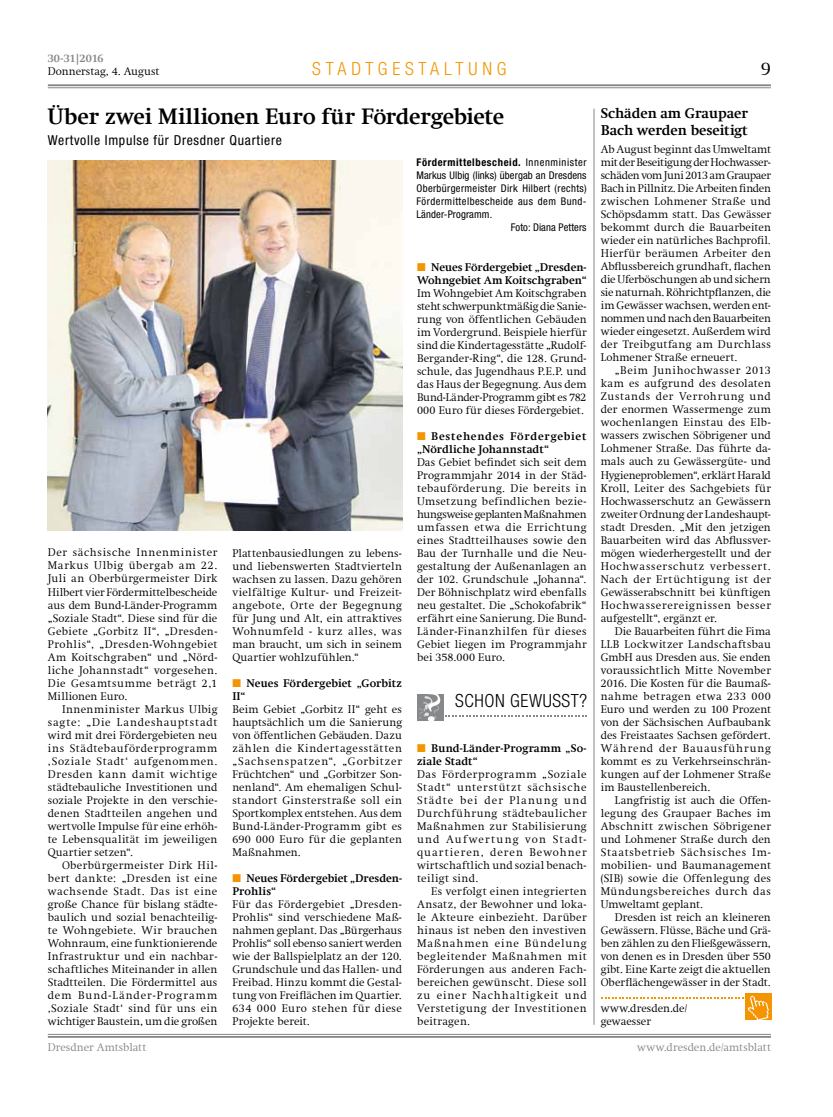
<style>
.page{position:relative;width:833px;height:1117px;background:#fff}
.page>*{position:absolute;margin:0;border:0;box-sizing:border-box;transform-origin:0 0}
.t1{font:700 22.5px "Swift Com";letter-spacing:-.01em;color:#000}
.t2{font:300 18.75px "Swift Com";color:#000}
.t3{font:300 condensed 18.12px "Helvetica Neue";letter-spacing:.26em;color:#f39400}
.t4{font:300 condensed 18.12px "Helvetica Neue";letter-spacing:.03em;color:#000}
.t5{font:700 14.38px/16.9px "Swift Com";letter-spacing:-.005em;color:#000}
.t6{font:condensed 13.75px "Helvetica Neue";letter-spacing:.05em;color:#000}
.t7{font:300 11.25px/13px "Swift Com";letter-spacing:.02em;color:#000;text-align:justify}
.t8{font:700 11.25px/13px "Swift Com";letter-spacing:.005em;color:#000}
.t9{font:700 11.25px/13px "Swift Com";letter-spacing:.055em;color:#000}
.t10{font:300 11.25px "Swift Com";letter-spacing:.005em;color:#87888a}
.t11{font:700 11.25px "Swift Com";letter-spacing:-.01em;color:#87888a}
.t12{font:condensed 10.62px "Helvetica Neue";letter-spacing:.01em;color:#000}
.t13{font:condensed 10.62px "Helvetica Neue";letter-spacing:.035em;color:#000}
.t14{font:700 condensed 10.62px "Helvetica Neue";letter-spacing:.055em;color:#000}
.s1{font-weight:400}
.s2{color:#f39400}
</style>
<div class="page">
<hr style="left:48px;top:87px;width:723px;height:1px;background:#87888a">
<hr style="left:48px;top:84px;width:723px;height:2px;background:#87888a">
<hr style="left:48px;top:1033px;width:723px;height:1px;background:#87888a">
<hr style="left:48px;top:1035px;width:723px;height:2px;background:#87888a">
<img style="left:48px;top:161px;width:354px;height:369px">
<div style="left:417px;top:694px;width:26px;height:26px;background:#87888a"></div>
<svg style="left:419px;top:694px;width:168px;height:27px"></svg>
<div style="left:745px;top:993px;width:26px;height:26px;background:#f39400"></div>
<svg style="left:601px;top:995px;width:168px;height:25px"></svg>
<hr style="left:593px;top:109px;width:1px;height:915px;background:#87888a">
<p class="t11" style="left:48px;top:52px;width:57px">30-31|2016</p>
<p class="t7" style="left:48px;top:65px;width:113px">Donnerstag, 4. August</p>
<h3 class="t3" style="left:312px;top:58px;width:196px">STADTGESTALTUNG</h3>
<h1 class="t1" style="left:48px;top:103px;width:458px">Über zwei Millionen Euro für Fördergebiete</h1>
<p class="t6" style="left:48px;top:132px;width:235px">Wertvolle Impulse für Dresdner Quartiere</p>
<p class="t14" style="left:416px;top:156px;width:172px">Fördermittelbescheid. <span class="s1">Innenminister</span></p>
<p class="t12" style="left:416px;top:169px;width:172px">Markus Ulbig (links) übergab an Dresdens</p>
<p class="t13" style="left:416px;top:182px;width:172px">Oberbürgermeister Dirk Hilbert (rechts)</p>
<p class="t13" style="left:416px;top:195px;width:172px">Fördermittelbescheide aus dem Bund-</p>
<p class="t12" style="left:416px;top:208px;width:77px">Länder-Programm.</p>
<p class="t12" style="left:511px;top:221px;width:77px">Foto: Diana Petters</p>
<p class="t7" style="left:48px;top:546px;width:171px">Der sächsische Innenminister Markus Ulbig übergab am 22.<br>Juli an Oberbürgermeister Dirk Hilbert vier Fördermittelbescheide aus dem Bund-Länder-Programm „Soziale Stadt“. Diese sind für die Gebiete „Gorbitz II“, „Dresden-Prohlis“, „Dresden-Wohngebiet Am Koitschgraben“ und „Nörd&shy;liche Johannstadt“ vorgesehen.<br>Die Gesamtsumme beträgt 2,1<br>Millionen Euro.</p>
<p class="t7" style="left:48px;top:702px;width:171px;text-indent:14px">Innenminister Markus Ulbig sagte: „Die Landeshauptstadt wird mit drei Fördergebieten neu ins Städtebauförderprogramm ,Soziale Stadt‘ aufgenommen.<br>Dresden kann damit wichtige städtebauliche Investitionen und soziale Projekte in den verschie&shy;denen Stadtteilen angehen und wertvolle Impulse für eine erhöh&shy;te Lebensqualität im jeweiligen Quartier setzen“.</p>
<p class="t7" style="left:48px;top:858px;width:171px;text-indent:14px">Oberbürgermeister Dirk Hil&shy;bert dankte: „Dresden ist eine wachsende Stadt. Das ist eine große Chance für bislang städte&shy;baulich und sozial benachteilig&shy;te Wohngebiete. Wir brauchen Wohnraum, eine funktionierende Infrastruktur und ein nachbar&shy;schaftliches Miteinander in allen Stadtteilen. Die Fördermittel aus dem Bund-Länder-Programm ,Soziale Stadt‘ sind für uns ein wichtiger Baustein, um die großen</p>
<p class="t7" style="left:232px;top:546px;width:171px">Plattenbausiedlungen zu lebens&shy;und liebenswerten Stadtvierteln wachsen zu lassen. Dazu gehören vielfältige Kultur- und Freizeit&shy;angebote, Orte der Begegnung für Jung und Alt, ein attraktives Wohnumfeld - kurz alles, was man braucht, um sich in seinem Quartier wohlzufühlen.“</p>
<p class="t8" style="left:232px;top:676px;width:171px"><span class="s2">■</span> Neues Fördergebiet „Gorbitz<br>II“</p>
<p class="t7" style="left:232px;top:702px;width:171px">Beim Gebiet „Gorbitz II“ geht es hauptsächlich um die Sanierung von öffentlichen Gebäuden. Dazu zählen die Kindertagesstätten „Sachsenspatzen“, „Gorbitzer Früchtchen“ und „Gorbitzer Son&shy;nenland“. Am ehemaligen Schul&shy;standort Ginsterstraße soll ein Sportkomplex entstehen. Aus dem Bund-Länder-Programm gibt es 690 000 Euro für die geplanten Maßnahmen.</p>
<p class="t8" style="left:232px;top:871px;width:171px"><span class="s2">■</span> Neues Fördergebiet „Dresden-<br>Prohlis“</p>
<p class="t7" style="left:232px;top:897px;width:171px">Für das Fördergebiet „Dresden-Prohlis“ sind verschiedene Maß&shy;nahmen geplant. Das „Bürgerhaus Prohlis“ soll ebenso saniert werden wie der Ballspielplatz an der 120.<br>Grundschule und das Hallen- und Freibad. Hinzu kommt die Gestal&shy;tung von Freiflächen im Quartier.<br>634 000 Euro stehen für diese Projekte bereit.</p>
<p class="t8" style="left:417px;top:260px;width:171px"><span class="s2">■</span> Neues Fördergebiet „Dresden-<br>Wohngebiet Am Koitschgraben“</p>
<p class="t7" style="left:417px;top:286px;width:171px">Im Wohngebiet Am Koitschgraben steht schwerpunktmäßig die Sanie&shy;rung von öffentlichen Gebäuden im Vordergrund. Beispiele hierfür sind die Kindertagesstätte „Rudolf-Bergander-Ring“, die 128. Grund&shy;schule, das Jugendhaus P.E.P. und das Haus der Begegnung. Aus dem Bund-Länder-Programm gibt es 782<br>000 Euro für dieses Fördergebiet.</p>
<p class="t9" style="left:417px;top:429px;width:171px"><span class="s2">■</span> Bestehendes Fördergebiet „Nördliche Johannstadt“</p>
<p class="t7" style="left:417px;top:455px;width:171px">Das Gebiet befindet sich seit dem Programmjahr 2014 in der Städ&shy;tebauförderung. Die bereits in Umsetzung befindlichen bezie&shy;hungsweise geplanten Maßnahmen umfassen etwa die Errichtung eines Stadtteilhauses sowie den Bau der Turnhalle und die Neu&shy;gestaltung der Außenanlagen an der 102. Grundschule „Johanna“.<br>Der Böhnischplatz wird ebenfalls neu gestaltet. Die „Schokofabrik“ erfährt eine Sanierung. Die Bund-Länder-Finanzhilfen für dieses Gebiet liegen im Programmjahr bei 358.000 Euro.</p>
<h3 class="t4" style="left:455px;top:690px;width:133px">SCHON GEWUSST?</h3>
<p class="t8" style="left:417px;top:741px;width:171px"><span class="s2">■</span> Bund-Länder-Programm „So&shy;ziale Stadt“</p>
<p class="t7" style="left:417px;top:767px;width:171px">Das Förderprogramm „Soziale Stadt“ unterstützt sächsische Städte bei der Planung und Durchführung städtebaulicher Maßnahmen zur Stabilisierung und Aufwertung von Stadt&shy;quartieren, deren Bewohner wirtschaftlich und sozial benach&shy;teiligt sind.</p>
<p class="t7" style="left:417px;top:884px;width:171px;text-indent:14px">Es verfolgt einen integrierten Ansatz, der Bewohner und loka&shy;le Akteure einbezieht. Darüber hinaus ist neben den investiven Maßnahmen eine Bündelung begleitender Maßnahmen mit Förderungen aus anderen Fach&shy;bereichen gewünscht. Diese soll zu einer Nachhaltigkeit und Verstetigung der Investitionen beitragen.</p>
<p class="t5" style="left:601px;top:105px;width:149px">Schäden am Graupaer<br>Bach werden beseitigt</p>
<h2 class="t2" style="left:761px;top:58px;width:12px">9</h2>
<p class="t7" style="left:601px;top:143px;width:172px">Ab August beginnt das Umweltamt mit der Beseitigung der Hochwasser&shy;schäden vom Juni 2013 am Graupaer Bach in Pillnitz. Die Arbeiten finden zwischen Lohmener Straße und Schöpsdamm statt. Das Gewässer bekommt durch die Bauarbeiten wieder ein natürliches Bachprofil.<br>Hierfür beräumen Arbeiter den Abflussbereich grundhaft, flachen die Uferböschungen ab und sichern sie naturnah. Röhrichtpflanzen, die im Gewässer wachsen, werden ent&shy;nommen und nach den Bauarbeiten wieder eingesetzt. Außerdem wird der Treibgutfang am Durchlass Lohmener Straße erneuert.</p>
<p class="t7" style="left:601px;top:364px;width:172px;text-indent:14px">„Beim Junihochwasser 2013 kam es aufgrund des desolaten Zustands der Verrohrung und der enormen Wassermenge zum wochenlangen Einstau des Elb&shy;wassers zwischen Söbrigener und Lohmener Straße. Das führte da&shy;mals auch zu Gewässergüte- und Hygieneproblemen“, erklärt Harald Kroll, Leiter des Sachgebiets für Hochwasserschutz an Gewässern zweiter Ordnung der Landeshaupt&shy;stadt Dresden. „Mit den jetzigen Bauarbeiten wird das Abflussver&shy;mögen wiederhergestellt und der Hochwasserschutz verbessert.<br>Nach der Ertüchtigung ist der Gewässerabschnitt bei künftigen Hochwasserereignissen besser aufgestellt“, ergänzt er.</p>
<p class="t7" style="left:601px;top:624px;width:172px;text-indent:14px">Die Bauarbeiten führt die Fima LLB Lockwitzer Landschaftsbau GmbH aus Dresden aus. Sie enden voraussichtlich Mitte November 2016. Die Kosten für die Baumaß&shy;nahme betragen etwa 233 000<br>Euro und werden zu 100 Prozent von der Sächsischen Aufbaubank des Freistaates Sachsen gefördert.<br>Während der Bauausführung kommt es zu Verkehrseinschrän&shy;kungen auf der Lohmener Straße im Baustellenbereich.</p>
<p class="t7" style="left:601px;top:793px;width:172px;text-indent:14px">Langfristig ist auch die Offen&shy;legung des Graupaer Baches im Abschnitt zwischen Söbrigener und Lohmener Straße durch den Staatsbetrieb Sächsisches Im&shy;mobilien- und Baumanagement (SIB) sowie die Offenlegung des Mündungsbereiches durch das Umweltamt geplant.</p>
<p class="t7" style="left:601px;top:910px;width:172px;text-indent:14px">Dresden ist reich an kleineren Gewässern. Flüsse, Bäche und Grä&shy;ben zählen zu den Fließgewässern, von denen es in Dresden über 550 gibt. Eine Karte zeigt die aktuellen Oberflächengewässer in der Stadt.</p>
<p class="t7" style="left:601px;top:1001px;width:88px">www.dresden.de/ gewaesser</p>
<p class="t10" style="left:48px;top:1040px;width:100px">Dresdner Amtsblatt</p>
<p class="t10" style="left:637px;top:1040px;width:135px">www.dresden.de/amtsblatt</p>
</div>
